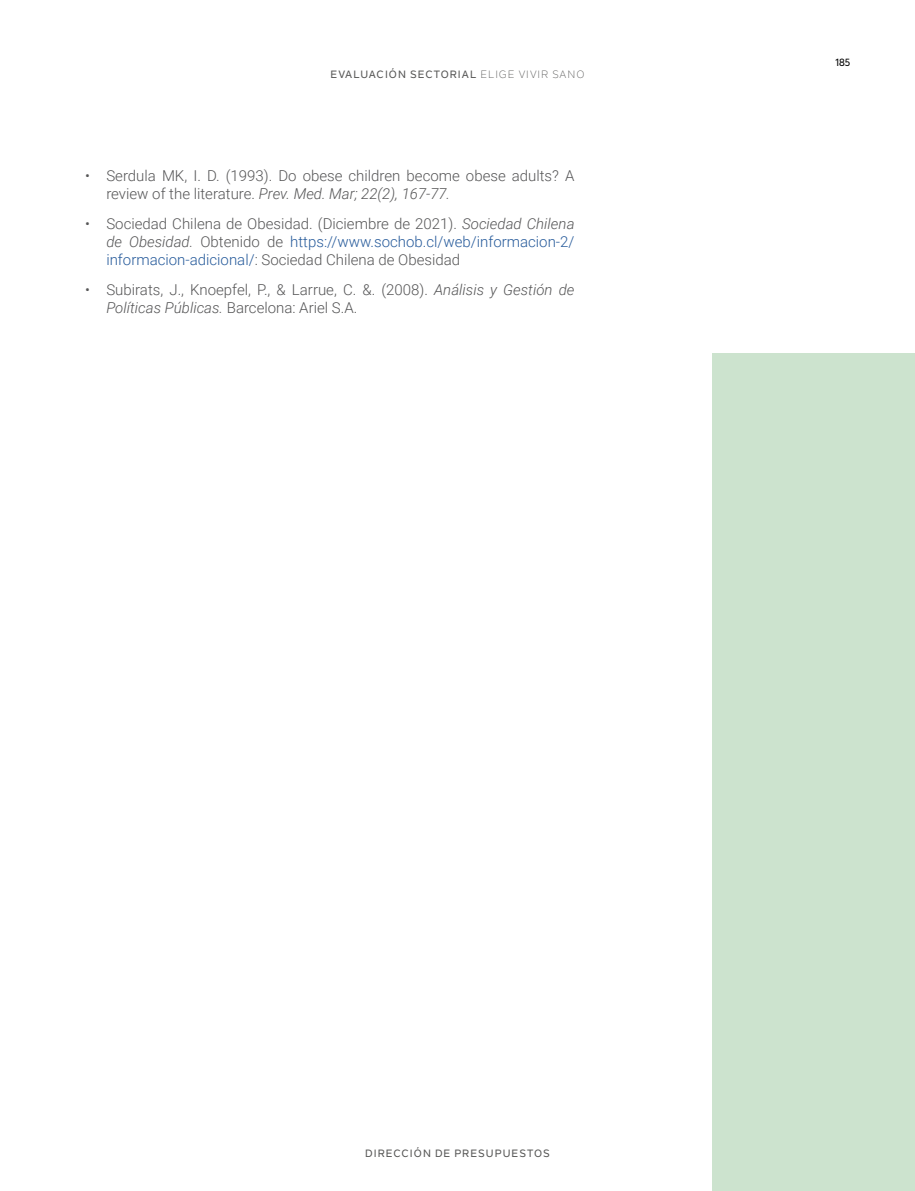
<style>
.page{position:relative;width:915px;height:1191px;background:#fff}
.page>*{position:absolute;margin:0;border:0;box-sizing:border-box;transform-origin:0 0}
.t1{font:300 15px/18px "Roboto";color:#565657}
.t2{font:500 10.5px "Nolan Next";letter-spacing:.1em;color:#575756}
.t3{font:500 10.5px "Nolan Next";color:#000}
.s1{font-weight:400}
.s2{font-style:italic}
.s3{color:#275b9b}
</style>
<div class="page">
<div style="left:712px;top:353px;width:202px;height:838px;background:#cce3ce"></div>
<p class="t2" style="left:330px;top:67px;width:255px">EVALUACIÓN SECTORIAL <span class="s1">ELIGE VIVIR SANO</span></p>
<p class="t1" style="left:106px;top:166px;width:469px;text-indent:-21px">• Serdula MK, I. D. (1993). Do obese children become obese adults? A review of the literature. <span class="s2">Prev. Med. Mar; 22(2), 167-77.</span></p>
<p class="t1" style="left:106px;top:214px;width:469px;text-align:justify;text-indent:-21px">• Sociedad Chilena de Obesidad. (Diciembre de 2021). <span class="s2">Sociedad Chilena de Obesidad.</span> Obtenido de <span class="s3">https://www.sochob.cl/web/informacion-2/ informacion-adicional/</span>: Sociedad Chilena de Obesidad</p>
<p class="t1" style="left:106px;top:280px;width:469px;text-indent:-21px">• Subirats, J., Knoepfel, P., &amp; Larrue, C. &amp;. (2008). <span class="s2">Análisis y Gestión de<br>Políticas Públicas.</span> Barcelona: Ariel S.A.</p>
<p class="t3" style="left:834px;top:56px;width:17px">185</p>
<p class="t2" style="left:365px;top:1147px;width:186px">DIRECCIÓN DE PRESUPUESTOS</p>
</div>
